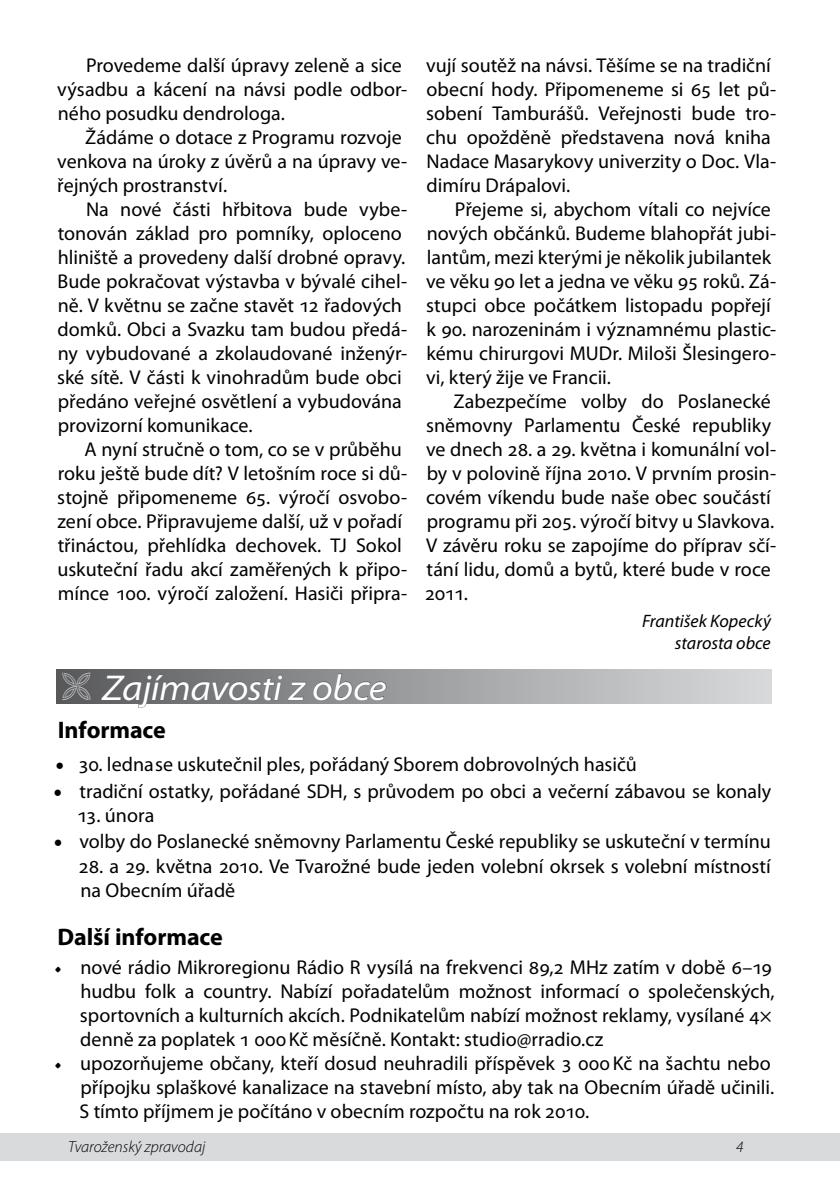
<style>
.page{position:relative;width:840px;height:1191px;background:#fff}
.page>*{position:absolute;margin:0;border:0;box-sizing:border-box;transform-origin:0 0}
.t1{font:italic semi-expanded 36px "Myriad Pro";letter-spacing:-.015em;color:#fff}
.t2{font:700 24px "Myriad Pro";letter-spacing:-.005em;color:#000}
.t3{font:20px/24px "Myriad Pro";color:#000}
.t4{font:italic 18px/21.6px "Myriad Pro";color:#000;text-align:right}
.t5{font:italic 300 16px "Myriad Pro";color:#000}
.s1{font-family:"Minion Pro";font-size:24px}
.s2{font-family:"Warnock Pro"}
</style>
<div class="page">
<div style="left:0;top:1133px;width:839px;height:28px;background:#d9dadb"></div>
<svg style="left:839px;top:1133px;width:1px;height:28px"></svg>
<div style="left:57px;top:669px;width:714px;height:34px;background:linear-gradient(to right,#5a5b5d,#dadcdd)"></div>
<svg style="left:100px;top:673px;width:287px;height:35px;background:#878889"></svg>
<svg style="left:62px;top:672px;width:28px;height:28px"></svg>
<p class="t3" style="left:57px;top:53px;width:351px;text-indent:29px">Provedeme další úpravy zeleně a sice výsadbu a kácení na návsi podle odbor&shy;ného posudku dendrologa.</p>
<p class="t3" style="left:57px;top:125px;width:351px;text-indent:28px">Žádáme o dotace z Programu rozvoje venkova na úroky z úvěrů a na úpravy ve&shy;řejných prostranství.</p>
<p class="t3" style="left:57px;top:197px;width:351px;text-indent:29px">Na nové části hřbitova bude vybe&shy;tonován základ pro pomníky, oploceno hliniště a provedeny další drobné opravy.<br>Bude pokračovat výstavba v bývalé cihel&shy;ně. V květnu se začne stavět 12 řadových domků. Obci a Svazku tam budou předá&shy;ny vybudované a zkolaudované inženýr&shy;ské sítě. V části k vinohradům bude obci předáno veřejné osvětlení a vybudována provizorní komunikace.</p>
<p class="t3" style="left:57px;top:437px;width:351px;text-indent:27px">A nyní stručně o tom, co se v průběhu roku ještě bude dít? V letošním roce si dů&shy;stojně připomeneme 65. výročí osvobo&shy;zení obce. Připravujeme další, už v pořadí třináctou, přehlídka dechovek. TJ Sokol uskuteční řadu akcí zaměřených k připo&shy;mínce 100. výročí založení. Hasiči připra-</p>
<p class="t3" style="left:426px;top:53px;width:351px">vují soutěž na návsi. Těšíme se na tradiční obecní hody. Připomeneme si 65 let pů&shy;sobení Tamburášů. Veřejnosti bude tro&shy;chu opožděně představena nová kniha Nadace Masarykovy univerzity o Doc. Vla&shy;dimíru Drápalovi.</p>
<p class="t3" style="left:426px;top:197px;width:351px;text-indent:29px">Přejeme si, abychom vítali co nejvíce nových občánků. Budeme blahopřát jubi&shy;lantům, mezi kterými je několik jubilantek ve věku 90 let a jedna ve věku 95 roků. Zá&shy;stupci obce počátkem listopadu popřejí k 90. narozeninám i významnému plastic&shy;kému chirurgovi MUDr. Miloši Šlesingero&shy;vi, který žije ve Francii.</p>
<p class="t3" style="left:424px;top:389px;width:353px;text-indent:29px">Zabezpečíme volby do Poslanecké sněmovny Parlamentu České republiky ve dnech 28. a 29. května i komunální vol&shy;by v polovině října 2010. V prvním prosin&shy;covém víkendu bude naše obec součástí programu při 205. výročí bitvy u Slavkova.<br>V závěru roku se zapojíme do příprav sčí&shy;tání lidu, domů a bytů, které bude v roce 2011.</p>
<p class="t4" style="left:641px;top:610px;width:130px">František Kopecký starosta obce</p>
<h1 class="t1" style="left:102px;top:668px;width:286px">Zajímavosti z obce</h1>
<p class="t2" style="left:58px;top:714px;width:109px">Informace</p>
<p class="t3" style="left:55px;top:751px;width:583px"><span class="s1">•</span> 30. lednase uskutečnil ples, pořádaný Sborem dobrovolných hasičů</p>
<p class="t3" style="left:53px;top:778px;width:719px"><span class="s1">•</span> tradiční ostatky, pořádané SDH, s průvodem po obci a večerní zábavou se konaly</p>
<p class="t3" style="left:77px;top:802px;width:79px">13. února</p>
<p class="t3" style="left:54px;top:829px;width:718px"><span class="s1">•</span> volby do Poslanecké sněmovny Parlamentu České republiky se uskuteční v termínu</p>
<p class="t3" style="left:78px;top:853px;width:693px">28. a 29. května 2010. Ve Tvarožné bude jeden volební okrsek s volební místností na Obecním úřadě</p>
<p class="t2" style="left:58px;top:921px;width:167px">Další informace</p>
<p class="t3" style="left:80px;top:955px;width:695px;text-indent:-26px"><span class="s2">•</span> nové rádio Mikroregionu Rádio R vysílá na frekvenci 89,2 MHz zatím v době 6–19 hudbu folk a country. Nabízí pořadatelům možnost informací o společenských, sportovních a kulturních akcích. Podnikatelům nabízí možnost reklamy, vysílané 4× denně za poplatek 1 000Kč měsíčně. Kontakt: studio@rradio.cz</p>
<p class="t3" style="left:80px;top:1051px;width:695px;text-indent:-26px"><span class="s2">•</span> upozorňujeme občany, kteří dosud neuhradili příspěvek 3 000Kč na šachtu nebo přípojku splaškové kanalizace na stavební místo, aby tak na Obecním úřadě učinili.<br>S tímto příjmem je počítáno v obecním rozpočtu na rok 2010.</p>
<p class="t5" style="left:68px;top:1138px;width:138px">Tvaroženský zpravodaj</p>
<p class="t5" style="left:735px;top:1138px;width:9px">4</p>
</div>
